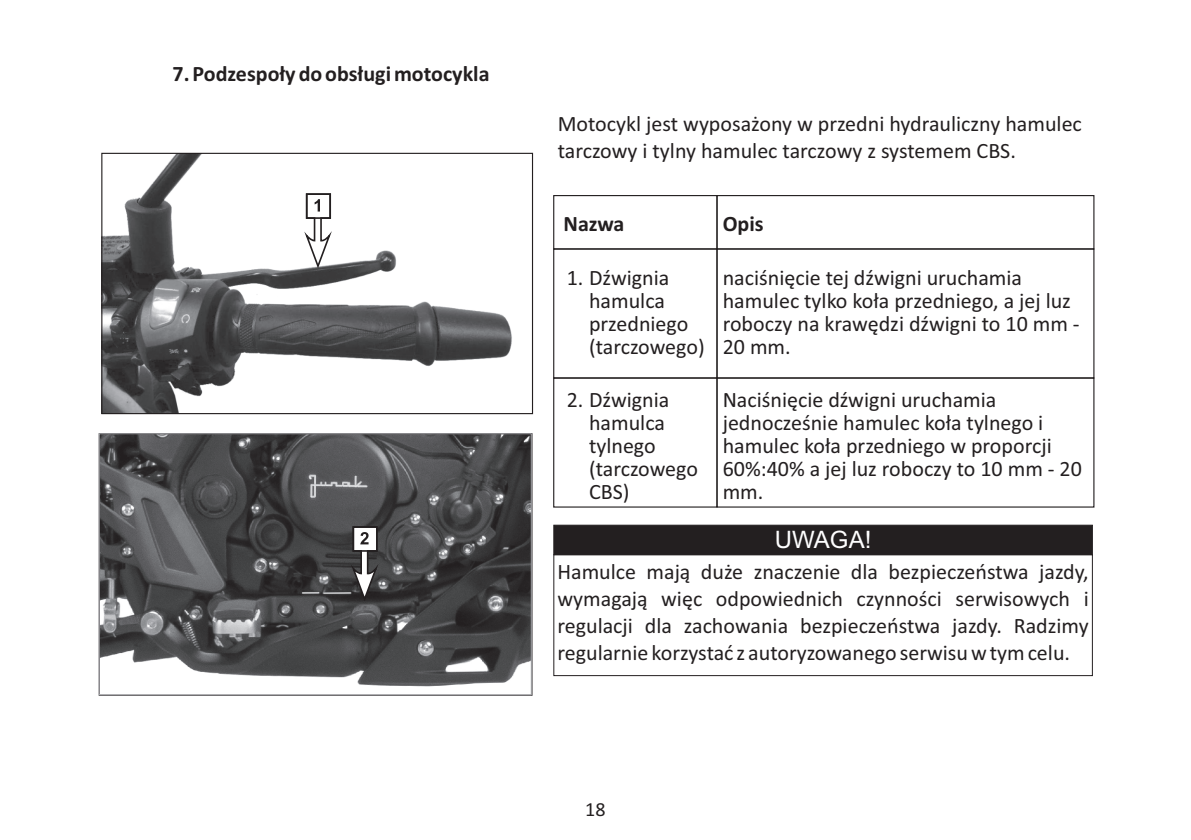
<style>
.page{position:relative;width:1191px;height:840px;background:#fff}
.page>*{position:absolute;margin:0;border:0;box-sizing:border-box;transform-origin:0 0}
.t1{font:24px "Arial";color:#fff}
.t2{font:22px/22.8px "Calibri";color:#231f20}
.t3{font:700 22px "Calibri";color:#231f20}
.t4{font:20px "Calibri";color:#231f20}
</style>
<div class="page">
<img style="left:103px;top:155px;width:409px;height:257px">
<div style="left:101px;top:153px;width:432px;height:261px;border:1px solid #231f20"></div>
<img style="left:101px;top:435px;width:429px;height:252px">
<div style="left:553px;top:524px;width:539px;height:30px;background:#231f20;border:1px solid #231f20"></div>
<div style="left:553px;top:554px;width:539px;height:121px;border:1px solid #231f20"></div>
<div style="left:99px;top:433px;width:433px;height:262px;border:1px solid #a8a9ad"></div>
<svg style="left:305px;top:192px;width:27px;height:79px"></svg>
<svg style="left:352px;top:525px;width:26px;height:78px"></svg>
<div style="left:553px;top:195px;width:164px;height:54px;border:1px solid #231f20"></div>
<div style="left:553px;top:248px;width:164px;height:130px;border:1px solid #231f20"></div>
<div style="left:553px;top:377px;width:164px;height:130px;border:1px solid #231f20"></div>
<div style="left:716px;top:195px;width:378px;height:54px;border:1px solid #231f20"></div>
<div style="left:716px;top:248px;width:378px;height:130px;border:1px solid #231f20"></div>
<div style="left:716px;top:377px;width:378px;height:130px;border:1px solid #231f20"></div>
<p class="t3" style="left:173px;top:65px;width:318px">7. Podzespoły do obsługi motocykla</p>
<p class="t2" style="left:558px;top:112px;width:526px;line-height:26.8px">Motocykl jest wyposażony w przedni hydrauliczny hamulec tarczowy i tylny hamulec tarczowy z systemem CBS.</p>
<p class="t3" style="left:563px;top:215px;width:62px">Nazwa</p>
<p class="t2" style="left:589px;top:268px;width:117px;text-indent:-22px">1. Dźwignia hamulca przedniego (tarczowego)</p>
<p class="t2" style="left:589px;top:390px;width:110px;text-indent:-22px">2. Dźwignia hamulca tylnego (tarczowego<br>CBS)</p>
<p class="t3" style="left:722px;top:215px;width:42px">Opis</p>
<p class="t2" style="left:722px;top:268px;width:358px">naciśnięcie tej dźwigni uruchamia hamulec tylko koła przedniego, a jej luz roboczy na krawędzi dźwigni to 10 mm -<br>20 mm.</p>
<p class="t2" style="left:722px;top:390px;width:361px">Naciśnięcie dźwigni uruchamia jednocześnie hamulec koła tylnego i hamulec koła przedniego w proporcji<br>60%:40% a jej luz roboczy to 10 mm - 20 mm.</p>
<p class="t1" style="left:775px;top:530px;width:98px">UWAGA!</p>
<p class="t2" style="left:557px;top:560px;width:533px;line-height:26.8px;text-align:justify">Hamulce mają duże znaczenie dla bezpieczeństwa jazdy, wymagają więc odpowiednich czynności serwisowych i regulacji dla zachowania bezpieczeństwa jazdy. Radzimy regularnie korzystać z autoryzowanego serwisu w tym celu.</p>
<p class="t4" style="left:585px;top:800px;width:22px">18</p>
</div>
